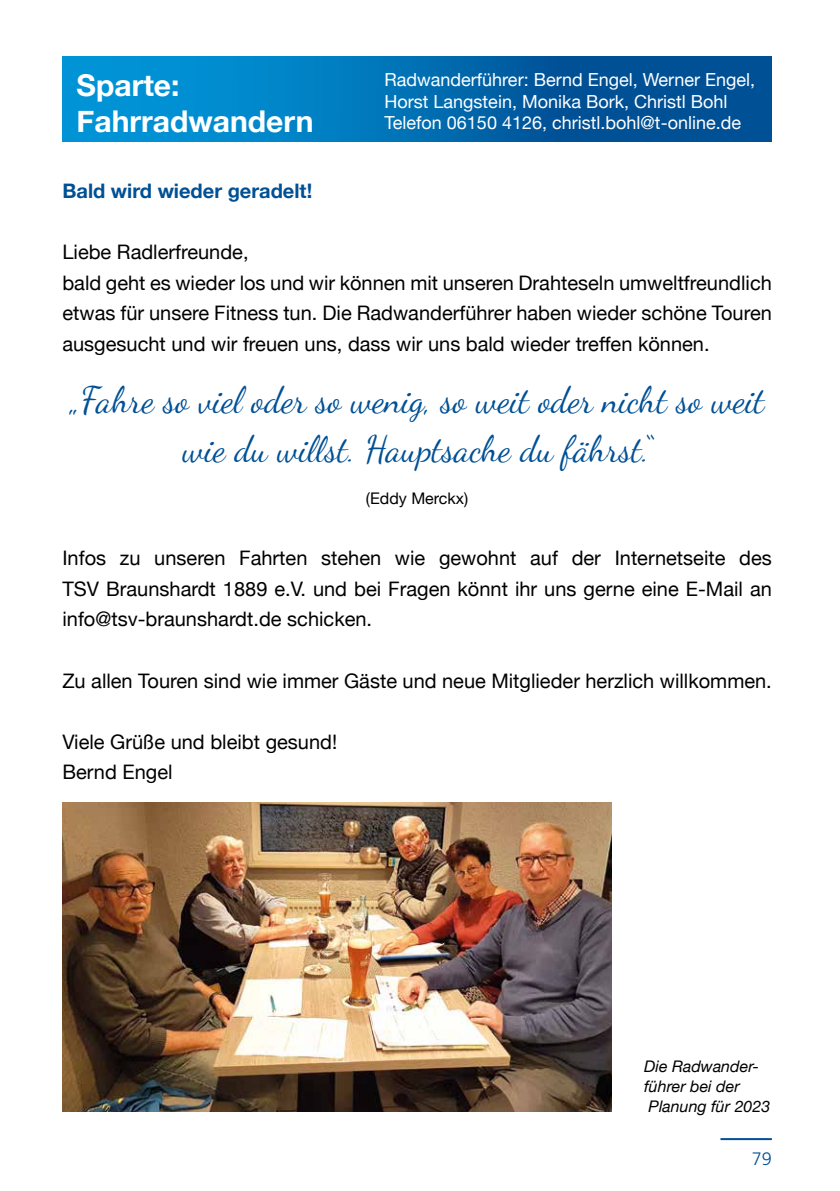
<style>
.page{position:relative;width:840px;height:1191px;background:#fff}
.page>*{position:absolute;margin:0;border:0;box-sizing:border-box;transform-origin:0 0}
.t1{font:36px/49.2px "Dancing Script";color:#005095;text-align:center}
.t2{font:700 30px/36px "Helvetica Neue";color:#fff}
.t3{font:20px/30.6px "Helvetica Neue";color:#000}
.t4{font:700 20px "Helvetica Neue";color:#005095}
.t5{font:18px/21.6px "Helvetica Neue";color:#fff}
.t6{font:300 18px "Frutiger LT Std";color:#005095}
.t7{font:italic 16px/20px "Helvetica Neue";color:#000}
.t8{font:16px "Helvetica Neue";color:#000}
</style>
<div class="page">
<hr style="left:720px;top:1138px;width:51px;height:2px;background:#005095">
<div style="left:62px;top:57px;width:709px;height:85px;background:linear-gradient(to right,#009cde,#004288)"></div>
<img style="left:62px;top:802px;width:549px;height:309px">
<h2 class="t2" style="left:77px;top:68px;width:238px">Sparte:<br>Fahrradwandern</h2>
<p class="t5" style="left:384px;top:70px;width:372px">Radwanderführer: Bernd Engel, Werner Engel,<br>Horst Langstein, Monika Bork, Christl Bohl<br>Telefon 06150 4126, christl.bohl@t-online.de</p>
<p class="t4" style="left:62px;top:175px;width:251px">Bald wird wieder geradelt!</p>
<p class="t3" style="left:62px;top:238px;width:710px">Liebe Radlerfreunde,<br>bald geht es wieder los und wir können mit unseren Drahteseln umweltfreundlich etwas für unsere Fitness tun. Die Radwanderführer haben wieder schöne Touren ausgesucht und wir freuen uns, dass wir uns bald wieder treffen können.</p>
<h1 class="t1" style="left:70px;top:373px;width:696px">„Fahre so viel oder so wenig, so weit oder nicht so weit wie du willst. Hauptsache du fährst.“</h1>
<p class="t8" style="left:366px;top:487px;width:104px">(Eddy Merckx)</p>
<p class="t3" style="left:62px;top:544px;width:710px;text-align:justify">Infos zu unseren Fahrten stehen wie gewohnt auf der Internetseite des TSV Braunshardt 1889 e.V. und bei Fragen könnt ihr uns gerne eine E-Mail an info@tsv-braunshardt.de schicken.</p>
<p class="t3" style="left:62px;top:666px;width:710px">Zu allen Touren sind wie immer Gäste und neue Mitglieder herzlich willkommen.</p>
<p class="t3" style="left:62px;top:727px;width:276px">Viele Grüße und bleibt gesund!<br>Bernd Engel</p>
<p class="t7" style="left:643px;top:1056px;width:127px">Die Radwander&shy;führer bei der<br>Planung für 2023</p>
<p class="t6" style="left:751px;top:1148px;width:22px">79</p>
</div>
